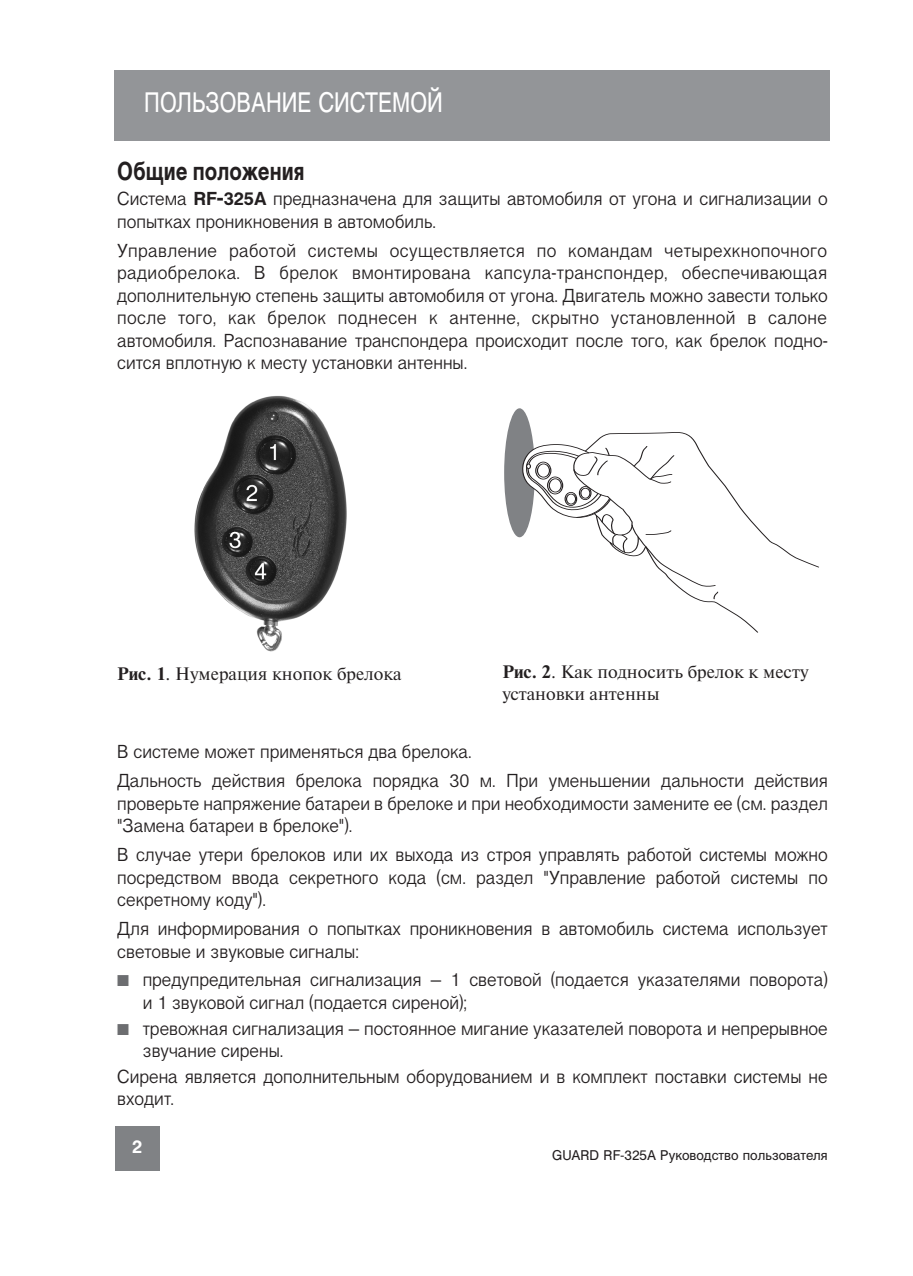
<style>
.page{position:relative;width:913px;height:1276px;background:#fff}
.page>*{position:absolute;margin:0;border:0;box-sizing:border-box;transform-origin:0 0}
.t1{font:condensed 27px "Cyrvetica";color:#fff}
.t2{font:700 condensed 24.75px "Cyrvetica";color:#231f20}
.t3{font:18px/22.5px "Cyrvetica Extra";color:#231f20}
.t4{font:18px/21.6px "Newton C";color:#231f20}
.t5{font:700 18px "Cyrvetica";color:#fff}
.t6{font:13.5px "Cyrvetica";color:#231f20}
.s1{font-family:"Cyrvetica";font-weight:700}
.s2{font-weight:700}
.s3{color:#6c6d70}
</style>
<div class="page">
<div style="left:115px;top:1126px;width:44px;height:45px;background:#808285"></div>
<div style="left:115px;top:70px;width:714px;height:70px;background:#939598"></div>
<svg style="left:504px;top:408px;width:314px;height:225px"></svg>
<div style="left:548px;top:478px;width:13px;height:14px;border:1px solid #231f20;border-radius:50%"></div>
<div style="left:547px;top:477px;width:15px;height:17px;border:1px solid #231f20;border-radius:50%"></div>
<div style="left:566px;top:494px;width:9px;height:10px;border:1px solid #231f20;border-radius:50%"></div>
<div style="left:564px;top:492px;width:12px;height:14px;border:1px solid #231f20;border-radius:50%"></div>
<div style="left:580px;top:488px;width:9px;height:10px;border:1px solid #231f20;border-radius:50%"></div>
<div style="left:579px;top:486px;width:12px;height:14px;border:1px solid #231f20;border-radius:50%"></div>
<img style="left:194px;top:396px;width:153px;height:256px">
<h1 class="t1" style="left:144px;top:93px;width:300px">ПОЛЬЗОВАНИЕ СИСТЕМОЙ</h1>
<h2 class="t2" style="left:117px;top:159px;width:189px">Общие положения</h2>
<p class="t3" style="left:117px;top:190px;width:711px">Система <span class="s1">RF-325A</span> предназначена для защиты автомобиля от угона и сигнализации о попытках проникновения в автомобиль.</p>
<p class="t3" style="left:117px;top:241px;width:712px;text-align:justify">Управление работой системы осуществляется по командам четырехкнопочного радиобрелока. В брелок вмонтирована капсула-транспондер, обеспечивающая дополнительную степень защиты автомобиля от угона. Двигатель можно завести только после того, как брелок поднесен к антенне, скрытно установленной в салоне автомобиля. Распознавание транспондера происходит после того, как брелок подно&shy;сится вплотную к месту установки антенны.</p>
<p class="t4" style="left:117px;top:663px;width:286px"><span class="s2">Рис. 1</span>. Нумерация кнопок брелока</p>
<p class="t4" style="left:502px;top:661px;width:307px"><span class="s2">Рис. 2</span>. Как подносить брелок к месту установки антенны</p>
<p class="t3" style="left:117px;top:739px;width:712px;line-height:28.8px">В системе может применяться два брелока.<br>Дальность действия брелока порядка 30 м. При уменьшении дальности действия</p>
<p class="t3" style="left:117px;top:794px;width:712px">проверьте напряжение батареи в брелоке и при необходимости замените ее (см. раздел "Замена батареи в брелоке").</p>
<p class="t3" style="left:117px;top:845px;width:711px;text-align:justify">В случае утери брелоков или их выхода из строя управлять работой системы можно посредством ввода секретного кода (см. раздел "Управление работой системы по секретному коду").</p>
<p class="t3" style="left:117px;top:919px;width:712px">Для информирования о попытках проникновения в автомобиль система использует световые и звуковые сигналы:</p>
<p class="t3" style="left:143px;top:970px;width:686px;text-indent:-26px"><span class="s3">■</span> предупредительная сигнализация – 1 световой (подается указателями поворота) и 1 звуковой сигнал (подается сиреной);</p>
<p class="t3" style="left:143px;top:1018px;width:686px;text-indent:-26px"><span class="s3">■</span> тревожная сигнализация – постоянное мигание указателей поворота и непрерывное звучание сирены.</p>
<p class="t3" style="left:117px;top:1067px;width:711px">Сирена является дополнительным оборудованием и в комплект поставки системы не входит.</p>
<p class="t5" style="left:132px;top:1138px;width:12px">2</p>
<p class="t6" style="left:552px;top:1150px;width:277px">GUARD RF-325A Руководство пользователя</p>
</div>
